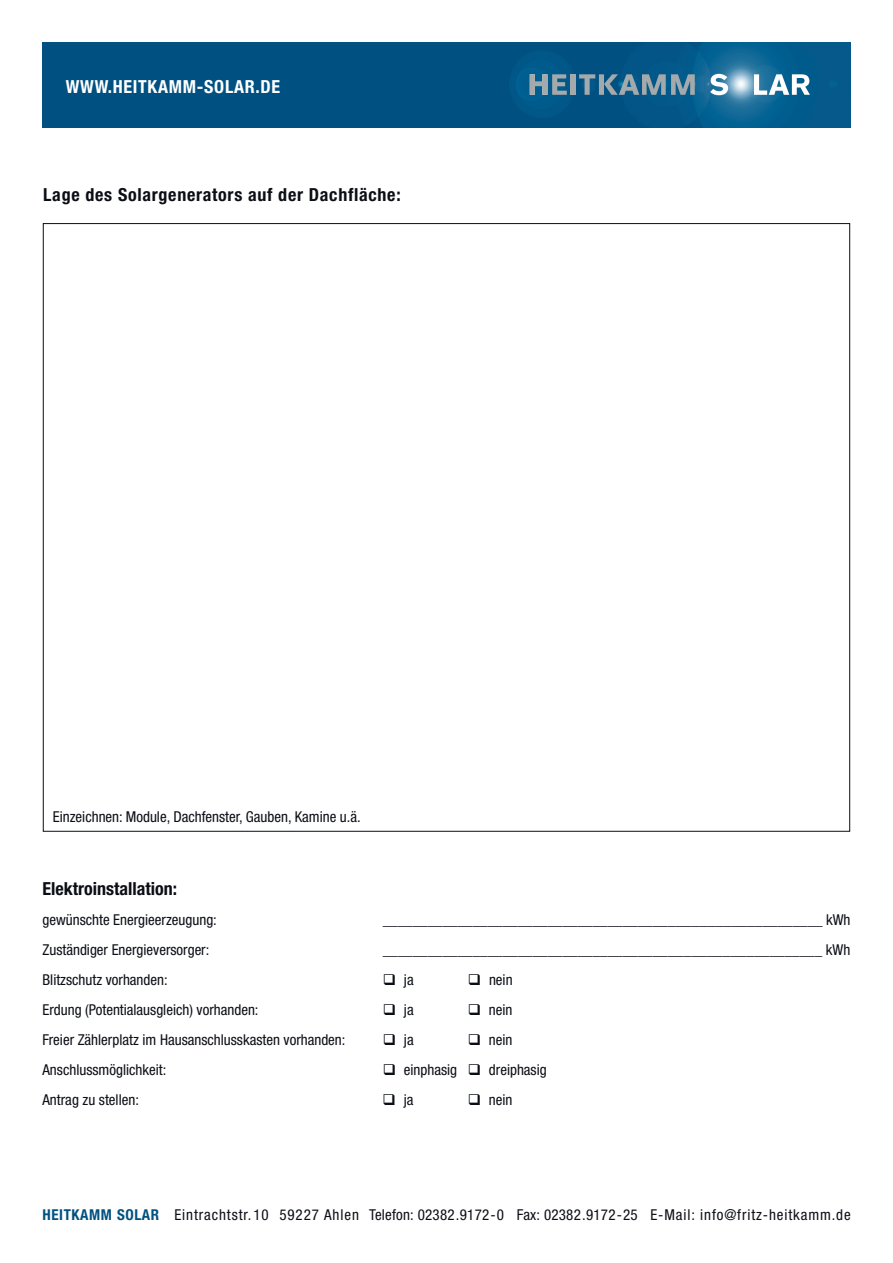
<style>
.page{position:relative;width:893px;height:1263px;background:#fff}
.page>*{position:absolute;margin:0;border:0;box-sizing:border-box;transform-origin:0 0}
.t1{font:700 condensed 18px "Helvetica Neue";letter-spacing:.04em;color:#0b0e15}
.t2{font:700 condensed 18px "Helvetica Neue";letter-spacing:.04em;color:#fff}
.t3{font:700 condensed 18px "Helvetica Neue";color:#0b0e15}
.t4{font:condensed 15px "Helvetica Neue";color:#0b0e15}
.t5{font:condensed 15px "Helvetica Neue";letter-spacing:.06em;color:#0b0e15}
.t6{font:700 condensed 15px "Helvetica Neue";color:#005181}
</style>
<div class="page">
<img style="left:500px;top:43px;width:350px;height:85px">
<div style="left:43px;top:43px;width:457px;height:85px;background:#005181"></div>
<div style="left:571px;top:74px;width:5px;height:21px;background:#a4a9ac"></div>
<svg style="left:579px;top:74px;width:116px;height:21px;background:#56819a"></svg>
<svg style="left:530px;top:74px;width:37px;height:21px"></svg>
<svg style="left:754px;top:74px;width:56px;height:21px"></svg>
<svg style="left:710px;top:74px;width:18px;height:21px"></svg>
<p class="t2" style="left:66px;top:76px;width:216px">WWW.HEITKAMM-SOLAR.DE</p>
<p class="t1" style="left:43px;top:184px;width:359px">Lage des Solargenerators auf der Dachfläche:</p>
<p class="t4" style="left:53px;top:808px;width:309px">Einzeichnen: Module, Dachfenster, Gauben, Kamine u.ä.</p>
<p class="t3" style="left:43px;top:878px;width:136px">Elektroinstallation:</p>
<p class="t4" style="left:43px;top:911px;width:176px">gewünschte Energieerzeugung:</p>
<p class="t4" style="left:383px;top:911px;width:469px">__________________________________________________________ kWh</p>
<p class="t4" style="left:43px;top:941px;width:168px">Zuständiger Energieversorger:</p>
<p class="t4" style="left:383px;top:941px;width:469px">__________________________________________________________ kWh</p>
<p class="t4" style="left:43px;top:971px;width:127px">Blitzschutz vorhanden:</p>
<p class="t4" style="left:383px;top:971px;width:32px">❑ ja</p>
<p class="t4" style="left:468px;top:971px;width:46px">❑ nein</p>
<p class="t4" style="left:43px;top:1001px;width:218px">Erdung (Potentialausgleich) vorhanden:</p>
<p class="t4" style="left:383px;top:1001px;width:32px">❑ ja</p>
<p class="t4" style="left:468px;top:1001px;width:46px">❑ nein</p>
<p class="t4" style="left:42px;top:1031px;width:304px">Freier Zählerplatz im Hausanschlusskasten vorhanden:</p>
<p class="t4" style="left:383px;top:1031px;width:32px">❑ ja</p>
<p class="t4" style="left:468px;top:1031px;width:46px">❑ nein</p>
<p class="t4" style="left:42px;top:1061px;width:125px">Anschlussmöglichkeit:</p>
<p class="t4" style="left:383px;top:1061px;width:166px">❑ einphasig ❑ dreiphasig</p>
<p class="t4" style="left:42px;top:1091px;width:98px">Antrag zu stellen:</p>
<p class="t4" style="left:383px;top:1091px;width:32px">❑ ja</p>
<p class="t4" style="left:468px;top:1091px;width:46px">❑ nein</p>
<p class="t6" style="left:43px;top:1206px;width:19px">Heitkamm</p>
<p class="t6" style="left:117px;top:1206px;width:18px">Solar</p>
<p class="t5" style="left:174px;top:1206px;width:678px">Eintrachtstr.10 59227 Ahlen Telefon: 02382.9172-0 Fax: 02382.9172-25 E-Mail: info@fritz-heitkamm.de</p>
</div>
